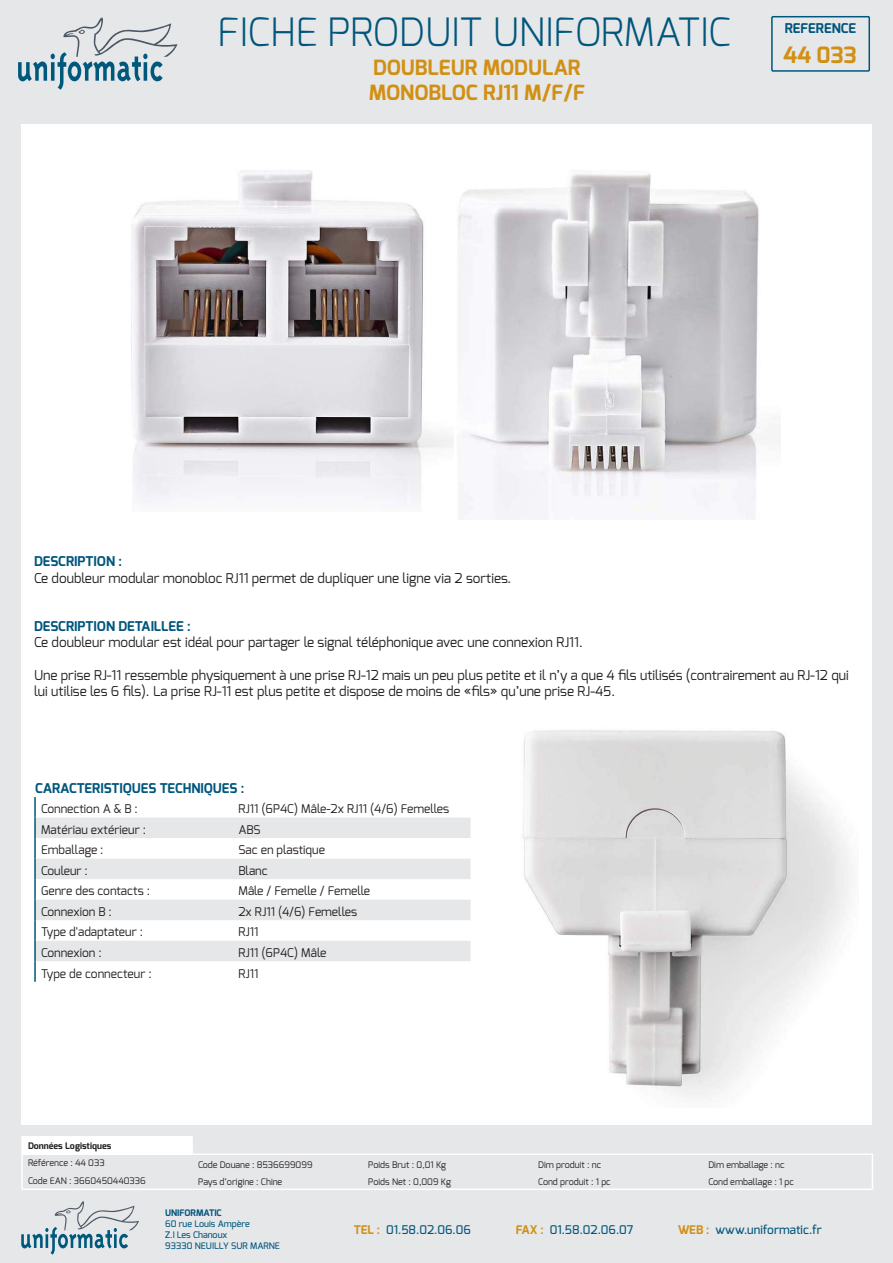
<style>
.page{position:relative;width:893px;height:1263px;background:#e6e7e9}
.page>*{position:absolute;margin:0;border:0;box-sizing:border-box;transform-origin:0 0}
.t1{font:300 39px "Exo";color:#00567c}
.t2{font:700 22.5px "Exo";color:#d19014}
.t3{font:700 21px "Exo";color:#d19014}
.t4{font:13.5px/16.2px "Exo";color:#231f20}
.t5{font:700 13.5px "Exo";color:#00567c}
.t6{font:12px "Exo";color:#231f20}
.t7{font:500 12px "Exo";color:#00567c}
.t8{font:9px "Exo";color:#231f20}
.t9{font:500 9px "Exo";color:#00567c}
.t10{font:700 9px "Exo";color:#231f20}
.t11{font:700 9px "Exo";color:#00567c}
.s1{font-weight:700;color:#d19014}
</style>
<div class="page">
<div style="left:21px;top:124px;width:851px;height:1001px;background:#fff"></div>
<svg style="left:21px;top:1201px;width:118px;height:53px"></svg>
<svg style="left:36px;top:817px;width:435px;height:144px;fill:#e6e7e9"></svg>
<hr style="left:34px;top:797px;width:2px;height:20px;background:#00567c">
<hr style="left:34px;top:817px;width:2px;height:21px;background:#00567c">
<hr style="left:34px;top:838px;width:2px;height:21px;background:#00567c">
<hr style="left:34px;top:859px;width:2px;height:20px;background:#00567c">
<hr style="left:34px;top:879px;width:2px;height:21px;background:#00567c">
<hr style="left:34px;top:900px;width:2px;height:20px;background:#00567c">
<hr style="left:34px;top:920px;width:2px;height:21px;background:#00567c">
<hr style="left:34px;top:941px;width:2px;height:20px;background:#00567c">
<hr style="left:34px;top:961px;width:2px;height:21px;background:#00567c">
<svg style="left:18px;top:17px;width:160px;height:73px"></svg>
<hr style="left:21px;top:1188px;width:171px;height:2px;background:#fff">
<hr style="left:192px;top:1188px;width:170px;height:2px;background:#fff">
<hr style="left:362px;top:1188px;width:170px;height:2px;background:#fff">
<hr style="left:532px;top:1188px;width:170px;height:2px;background:#fff">
<hr style="left:702px;top:1188px;width:171px;height:2px;background:#fff">
<hr style="left:21px;top:1136px;width:172px;height:1px;background:#fff">
<svg style="left:21px;top:1137px;width:852px;height:52px"></svg>
<hr style="left:21px;top:1153px;width:171px;height:2px;background:#fff">
<svg style="left:771px;top:16px;width:100px;height:56px"></svg>
<img style="left:131px;top:170px;width:323px;height:336px">
<img style="left:522px;top:730px;width:330px;height:368px">
<img style="left:458px;top:170px;width:322px;height:350px">
<p class="t1" style="left:217px;top:7px;width:515px">FICHE PRODUIT UNIFORMATIC</p>
<p class="t3" style="left:373px;top:54px;width:209px">DOUBLEUR MODULAR</p>
<p class="t3" style="left:369px;top:79px;width:218px">MONOBLOC RJ11 M/F/F</p>
<p class="t5" style="left:785px;top:20px;width:73px">REFERENCE</p>
<p class="t2" style="left:783px;top:40px;width:75px">44 033</p>
<p class="t5" style="left:34px;top:553px;width:90px">DESCRIPTION :</p>
<p class="t4" style="left:34px;top:569px;width:479px">Ce doubleur modular monobloc RJ11 permet de dupliquer une ligne via 2 sorties.</p>
<p class="t5" style="left:34px;top:618px;width:158px">DESCRIPTION DETAILLEE :</p>
<p class="t4" style="left:34px;top:634px;width:550px">Ce doubleur modular est idéal pour partager le signal téléphonique avec une connexion RJ11.</p>
<p class="t4" style="left:34px;top:667px;width:816px">Une prise RJ-11 ressemble physiquement à une prise RJ-12 mais un peu plus petite et il n’y a que 4 fils utilisés (contrairement au RJ-12 qui lui utilise les 6 fils). La prise RJ-11 est plus petite et dispose de moins de «fils» qu’une prise RJ-45.</p>
<p class="t5" style="left:35px;top:779px;width:211px">CARACTERISTIQUES TECHNIQUES :</p>
<p class="t6" style="left:41px;top:801px;width:98px">Connection A &amp; B :</p>
<p class="t6" style="left:238px;top:801px;width:212px">RJ11 (6P4C) Mâle-2x RJ11 (4/6) Femelles</p>
<p class="t6" style="left:41px;top:822px;width:107px">Matériau extérieur :</p>
<p class="t6" style="left:238px;top:822px;width:24px">ABS</p>
<p class="t6" style="left:41px;top:842px;width:64px">Emballage :</p>
<p class="t6" style="left:238px;top:842px;width:88px">Sac en plastique</p>
<p class="t6" style="left:41px;top:863px;width:48px">Couleur :</p>
<p class="t6" style="left:238px;top:863px;width:31px">Blanc</p>
<p class="t6" style="left:41px;top:883px;width:111px">Genre des contacts :</p>
<p class="t6" style="left:238px;top:883px;width:133px">Mâle / Femelle / Femelle</p>
<p class="t6" style="left:41px;top:904px;width:72px">Connexion B :</p>
<p class="t6" style="left:238px;top:904px;width:120px">2x RJ11 (4/6) Femelles</p>
<p class="t6" style="left:41px;top:924px;width:104px">Type d'adaptateur :</p>
<p class="t6" style="left:238px;top:924px;width:22px">RJ11</p>
<p class="t6" style="left:41px;top:945px;width:62px">Connexion :</p>
<p class="t6" style="left:238px;top:945px;width:89px">RJ11 (6P4C) Mâle</p>
<p class="t6" style="left:41px;top:965px;width:112px">Type de connecteur :</p>
<p class="t6" style="left:238px;top:965px;width:22px">RJ11</p>
<p class="t10" style="left:28px;top:1140px;width:85px">Données Logistiques</p>
<p class="t8" style="left:28px;top:1157px;width:78px">Référence : 44 033</p>
<p class="t8" style="left:198px;top:1158px;width:116px">Code Douane : 8536699099</p>
<p class="t8" style="left:368px;top:1158px;width:79px">Poids Brut : 0,01 Kg</p>
<p class="t8" style="left:538px;top:1158px;width:64px">Dim produit : nc</p>
<p class="t8" style="left:708px;top:1158px;width:78px">Dim emballage : nc</p>
<p class="t8" style="left:28px;top:1175px;width:119px">Code EAN : 3660450440336</p>
<p class="t8" style="left:198px;top:1176px;width:86px">Pays d’origine : Chine</p>
<p class="t8" style="left:368px;top:1176px;width:84px">Poids Net : 0,009 Kg</p>
<p class="t8" style="left:538px;top:1176px;width:74px">Cond produit : 1 pc</p>
<p class="t8" style="left:708px;top:1176px;width:87px">Cond emballage : 1 pc</p>
<p class="t7" style="left:354px;top:1222px;width:119px"><span class="s1">TEL :</span> 01.58.02.06.06</p>
<p class="t7" style="left:516px;top:1222px;width:119px"><span class="s1">FAX :</span> 01.58.02.06.07</p>
<p class="t7" style="left:678px;top:1222px;width:145px"><span class="s1">WEB :</span> www.uniformatic.fr</p>
<p class="t11" style="left:165px;top:1207px;width:58px">UNIFORMATIC</p>
<p class="t9" style="left:165px;top:1218px;width:86px">60 rue Louis Ampère</p>
<p class="t9" style="left:165px;top:1229px;width:64px">Z.I Les Chanoux</p>
<p class="t9" style="left:165px;top:1239px;width:116px">93330 NEUILLY SUR MARNE</p>
</div>
